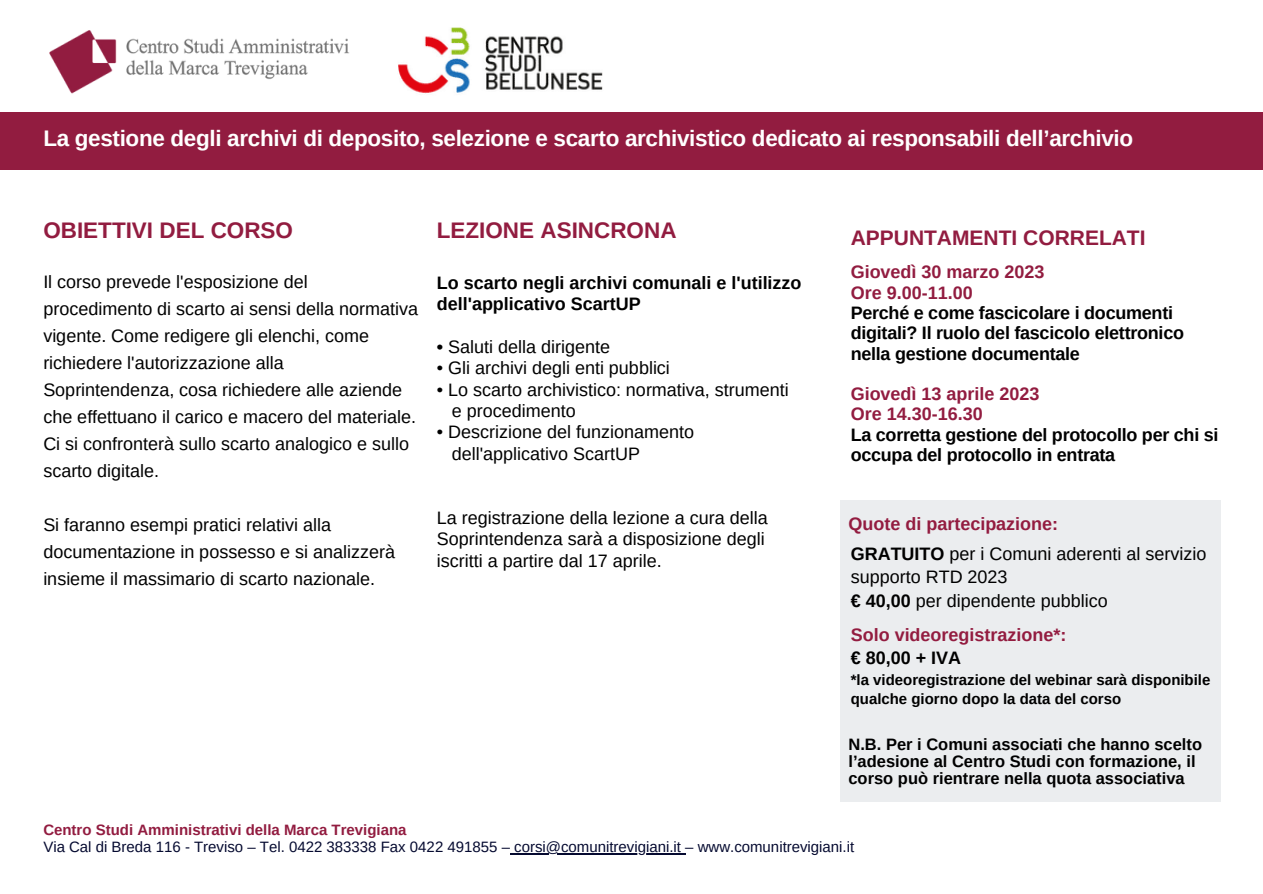
<style>
.page{position:relative;width:1263px;height:894px;background:#fff}
.page>*{position:absolute;margin:0;border:0;box-sizing:border-box;transform-origin:0 0}
.t1{font:700 22.5px "Arimo";letter-spacing:-.015em;color:#fff}
.t2{font:700 22.5px "Arimo";color:#921c40}
.t3{font:700 21px "Arimo";color:#921c40}
.t4{font:18px/27px "Arimo";color:#000}
.t5{font:700 18px/20.2px "Arimo";letter-spacing:-.015em;color:#000}
.t6{font:700 18px/20.2px "Arimo";color:#921c40}
.t7{font:700 18px "Arimo";color:#931c40}
.t8{font:700 16.5px/16.8px "Arimo";color:#000}
.t9{font:15px "Arimo";color:#050a30}
.t10{font:700 15px/19.5px "Arimo";color:#000}
.t11{font:700 15px "Arimo";color:#921c40}
.s1{font-weight:700}
</style>
<div class="page">
<div style="left:0;top:112px;width:1262px;height:58px;background:#921c40"></div>
<div style="left:840px;top:500px;width:381px;height:302px;background:#ebedef"></div>
<hr style="left:510px;top:852px;width:175px;height:1px;background:#050a30">
<img style="left:49px;top:30px;width:300px;height:64px">
<img style="left:398px;top:27px;width:205px;height:67px">
<p class="t1" style="left:43px;top:125px;width:1091px">La gestione degli archivi di deposito, selezione e scarto archivistico dedicato ai responsabili dell’archivio</p>
<p class="t2" style="left:43px;top:217px;width:251px">OBIETTIVI DEL CORSO</p>
<p class="t4" style="left:43px;top:268px;width:376px">Il corso prevede l'esposizione del procedimento di scarto ai sensi della normativa vigente. Come redigere gli elenchi, come richiedere l'autorizzazione alla Soprintendenza, cosa richiedere alle aziende che effettuano il carico e macero del materiale.<br>Ci si confronterà sullo scarto analogico e sullo scarto digitale.</p>
<p class="t4" style="left:43px;top:511px;width:353px">Si faranno esempi pratici relativi alla documentazione in possesso e si analizzerà insieme il massimario di scarto nazionale.</p>
<p class="t2" style="left:437px;top:217px;width:241px">LEZIONE ASINCRONA</p>
<p class="t5" style="left:437px;top:271px;width:366px;line-height:21.3px">Lo scarto negli archivi comunali e l'utilizzo dell'applicativo ScartUP</p>
<p class="t4" style="left:437px;top:333px;width:175px"><span class="s1">•</span> Saluti della dirigente</p>
<p class="t4" style="left:437px;top:354px;width:235px">• Gli archivi degli enti pubblici</p>
<p class="t4" style="left:452px;top:378px;width:339px;line-height:21.3px;text-indent:-15px">• Lo scarto archivistico: normativa, strumenti e procedimento</p>
<p class="t4" style="left:452px;top:421px;width:244px;line-height:21.3px;text-indent:-15px">• Descrizione del funzionamento dell'applicativo ScartUP</p>
<p class="t4" style="left:437px;top:506px;width:332px;line-height:21.3px">La registrazione della lezione a cura della<br>Soprintendenza sarà a disposizione degli iscritti a partire dal 17 aprile.</p>
<p class="t3" style="left:851px;top:226px;width:296px">APPUNTAMENTI CORRELATI</p>
<p class="t6" style="left:851px;top:262px;width:195px">Giovedì 30 marzo 2023<br>Ore 9.00-11.00</p>
<p class="t5" style="left:851px;top:302px;width:335px">Perché e come fascicolare i documenti digitali? Il ruolo del fascicolo elettronico nella gestione documentale</p>
<p class="t6" style="left:851px;top:383px;width:190px">Giovedì 13 aprile 2023<br>Ore 14.30-16.30</p>
<p class="t5" style="left:851px;top:424px;width:369px">La corretta gestione del protocollo per chi si occupa del protocollo in entrata</p>
<p class="t7" style="left:848px;top:513px;width:211px">Quote di partecipazione:</p>
<p class="t4" style="left:851px;top:542px;width:357px;line-height:23.2px"><span class="s1">GRATUITO</span> per i Comuni aderenti al servizio supporto RTD 2023<br><span class="s1">€ 40,00</span> per dipendente pubblico</p>
<p class="t7" style="left:851px;top:624px;width:217px">Solo videoregistrazione*:</p>
<p class="t5" style="left:851px;top:647px;width:112px">€ 80,00 + IVA</p>
<p class="t10" style="left:851px;top:669px;width:361px">*la videoregistrazione del webinar sarà disponibile qualche giorno dopo la data del corso</p>
<p class="t8" style="left:848px;top:735px;width:355px">N.B. Per i Comuni associati che hanno scelto l’adesione al Centro Studi con formazione, il corso può rientrare nella quota associativa</p>
<p class="t11" style="left:43px;top:821px;width:365px">Centro Studi Amministrativi della Marca Trevigiana</p>
<p class="t9" style="left:43px;top:838px;width:812px">Via Cal di Breda 116 - Treviso – Tel. 0422 383338 Fax 0422 491855 – corsi@comunitrevigiani.it – www.comunitrevigiani.it</p>
</div>
